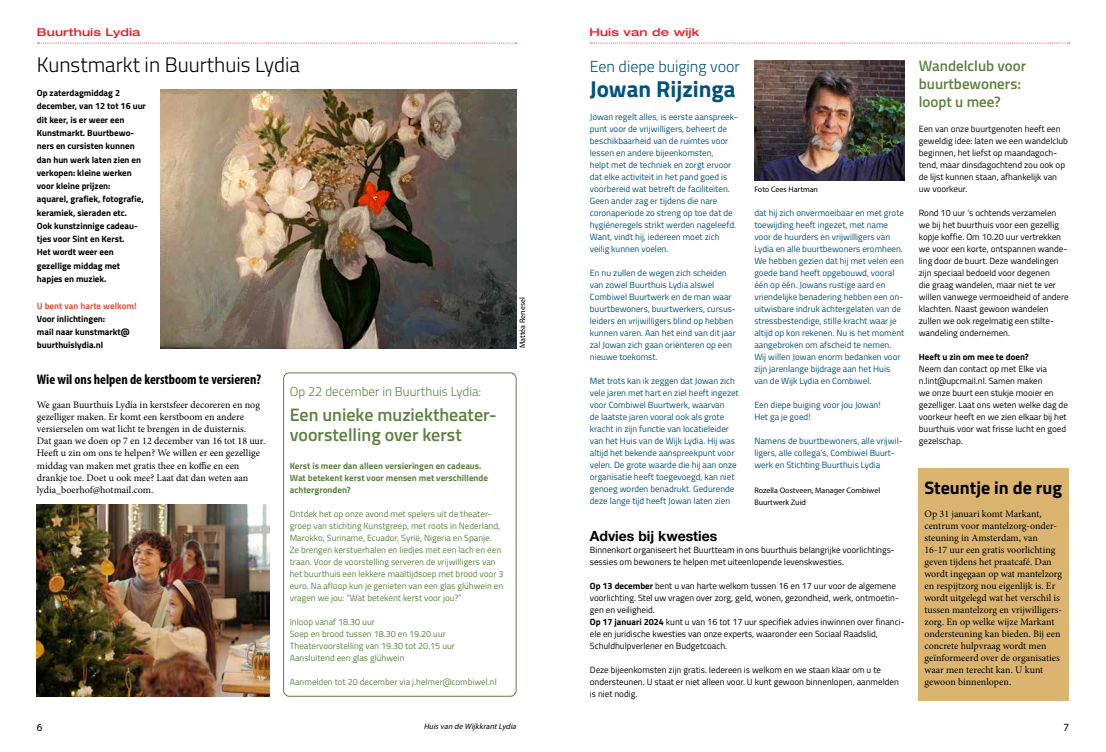
<style>
.page{position:relative;width:1106px;height:752px;background:#fff}
.page>*{position:absolute;margin:0;border:0;box-sizing:border-box;transform-origin:0 0}
.t1{font:700 23px "Titillium";color:#00537c}
.t2{font:300 21px "Titillium";color:#000}
.t3{font:600 18px/20px "Titillium";color:#5d8141}
.t4{font:700 18px "Titillium";color:#000}
.t5{font:300 16px "Titillium";color:#00537c}
.t6{font:600 15px/18px "Titillium";color:#5d8141}
.t7{font:700 condensed 14px "Myriad Pro";color:#000}
.t8{font:700 14px "Helvetica Neue";color:#000}
.t9{font:300 13px "Titillium";color:#5d8141}
.t10{font:11px "Myriad Pro";color:#000}
.t11{font:500 expanded 10.8px "Helvetica Neue LT Std";letter-spacing:.015em;color:#ed1d24;scale:1.08 1}
.t12{font:10px/12px "Minion Pro";color:#000}
.t13{font:9px/12px "Titillium";color:#00537c}
.t14{font:9px/12px "Titillium";color:#000}
.t15{font:9px/12px "Titillium";color:#5d8141}
.t16{font:700 9px/13.3px "Titillium";color:#000}
.t17{font:700 9px/12px "Titillium";color:#5d8141}
.t18{font:700 9px "Titillium";color:#f04e3d}
.t19{font:8px/12px "Myriad Pro";color:#000}
.t20{font:italic 8px "Myriad Pro";color:#000}
.s1{font-weight:700}
</style>
<div class="page">
<div style="left:918px;top:468px;width:151px;height:232px;background:#dbb570"></div>
<svg style="left:37px;top:43px;width:479px;height:1px"></svg>
<svg style="left:590px;top:43px;width:479px;height:1px"></svg>
<img style="left:160px;top:89px;width:356px;height:259px">
<img style="left:37px;top:504px;width:232px;height:192px">
<img style="left:754px;top:60px;width:150px;height:120px">
<div style="left:283px;top:372px;width:233px;height:324px;border:1px solid #5d8141;border-radius:6px"></div>
<p class="t11" style="left:37px;top:25px;width:97px">Buurthuis Lydia</p>
<p class="t11" style="left:589px;top:25px;width:103px">Huis van de wijk</p>
<h2 class="t2" style="left:37px;top:49px;width:265px">Kunstmarkt in Buurthuis Lydia</h2>
<h3 class="t5" style="left:590px;top:55px;width:152px">Een diepe buiging voor</h3>
<p class="t16" style="left:37px;top:86px;width:85px">Op zaterdagmiddag 2</p>
<h1 class="t1" style="left:590px;top:71px;width:147px">Jowan Rijzinga</h1>
<p class="t16" style="left:37px;top:99px;width:111px">december, van 12 tot 16 uur dit keer, is er weer een<br>Kunstmarkt. Buurtbewo&shy;ners en cursisten kunnen dan hun werk laten zien en verkopen: kleine werken voor kleine prijzen:<br>aquarel, grafiek, fotografie, keramiek, sieraden etc.<br>Ook kunstzinnige cadeau&shy;tjes voor Sint en Kerst.<br>Het wordt weer een gezellige middag met hapjes en muziek.</p>
<p class="t18" style="left:37px;top:298px;width:101px">U bent van harte welkom!</p>
<p class="t16" style="left:37px;top:311px;width:94px">Voor inlichtingen:<br>mail naar kunstmarkt@ buurthuislydia.nl</p>
<p class="t13" style="left:590px;top:110px;width:149px">Jowan regelt alles, is eerste aanspreek&shy;punt voor de vrijwilligers, beheert de beschikbaarheid van de ruimtes voor lessen en andere bijeenkomsten,<br>helpt met de techniek en zorgt ervoor dat elke activiteit in het pand goed is voorbereid wat betreft de faciliteiten.<br>Geen ander zag er tijdens die nare coronaperiode zo streng op toe dat de hygiëneregels strikt werden nageleefd.<br>Want, vindt hij, iedereen moet zich veilig kunnen voelen.</p>
<p class="t13" style="left:590px;top:266px;width:148px">En nu zullen de wegen zich scheiden van zowel Buurthuis Lydia alswel Combiwel Buurtwerk en de man waar buurtbewoners, buurtwerkers, cursus&shy;leiders en vrijwilligers blind op hebben kunnen varen. Aan het eind van dit jaar zal Jowan zich gaan oriënteren op een nieuwe toekomst.</p>
<p class="t13" style="left:590px;top:374px;width:150px">Met trots kan ik zeggen dat Jowan zich vele jaren met hart en ziel heeft ingezet voor Combiwel Buurtwerk, waarvan<br>de laatste jaren vooral ook als grote kracht in zijn functie van locatieleider van het Huis van de Wijk Lydia. Hij was altijd het bekende aanspreekpunt voor velen. De grote waarde die hij aan onze organisatie heeft toegevoegd, kan niet genoeg worden benadrukt. Gedurende deze lange tijd heeft Jowan laten zien</p>
<p class="t19" style="left:754px;top:183px;width:65px">Foto Cees Hartman</p>
<p class="t13" style="left:754px;top:206px;width:151px">dat hij zich onvermoeibaar en met grote toewijding heeft ingezet, met name voor de huurders en vrijwilligers van Lydia en alle buurtbewoners eromheen.<br>We hebben gezien dat hij met velen een goede band heeft opgebouwd, vooral één op één. Jowans rustige aard en vriendelijke benadering hebben een on&shy;uitwisbare indruk achtergelaten van de stressbestendige, stille kracht waar je altijd op kon rekenen. Nu is het moment aangebroken om afscheid te nemen.<br>Wij willen Jowan enorm bedanken voor zijn jarenlange bijdrage aan het Huis van de Wijk Lydia en Combiwel.</p>
<p class="t13" style="left:754px;top:398px;width:128px">Een diepe buiging voor jou Jowan!<br>Het ga je goed!</p>
<p class="t13" style="left:754px;top:434px;width:150px">Namens de buurtbewoners, alle vrijwil&shy;ligers, alle collega’s, Combiwel Buurt&shy;werk en Stichting Buurthuis Lydia</p>
<p class="t19" style="left:754px;top:483px;width:127px">Rozella Oostveen, Manager Combiwel<br>Buurtwerk Zuid</p>
<p class="t19" style="left:516px;top:348px;width:52px;rotate:-90deg">Mattéa Renesel</p>
<h3 class="t7" style="left:37px;top:372px;width:226px">Wie wil ons helpen de kerstboom te versieren?</h3>
<h3 class="t9" style="left:290px;top:382px;width:193px">Op 22 december in Buurthuis Lydia:</h3>
<h3 class="t3" style="left:290px;top:404px;width:208px">Een unieke muziektheater&shy;voorstelling over kerst</h3>
<p class="t17" style="left:290px;top:458px;width:200px">Kerst is meer dan alleen versieringen en cadeaus.<br>Wat betekent kerst voor mensen met verschillende achtergronden?</p>
<p class="t15" style="left:290px;top:506px;width:215px">Ontdek het op onze avond met spelers uit de theater&shy;groep van stichting Kunstgreep, met roots in Nederland, Marokko, Suriname, Ecuador, Syrië, Nigeria en Spanje.<br>Ze brengen kerstverhalen en liedjes met een lach en een traan. Voor de voorstelling serveren de vrijwilligers van het buurthuis een lekkere maaltijdsoep met brood voor 3 euro. Na afloop kun je genieten van een glas glühwein en vragen we jou: “Wat betekent kerst voor jou?”</p>
<p class="t15" style="left:290px;top:614px;width:167px">Inloop vanaf 18.30 uur<br>Soep en brood tussen 18.30 en 19.20 uur Theatervoorstelling van 19.30 tot 20.15 uur Aansluitend een glas glühwein</p>
<p class="t15" style="left:290px;top:674px;width:208px">Aanmelden tot 20 december via j.helmer@combiwel.nl</p>
<p class="t12" style="left:37px;top:399px;width:230px">We gaan Buurthuis Lydia in kerstsfeer decoreren en nog gezelliger maken. Er komt een kerstboom en andere versierselen om wat licht te brengen in de duisternis.<br>Dat gaan we doen op 7 en 12 december van 16 tot 18 uur.<br>Heeft u zin om ons te helpen? We willen er een gezellige middag van maken met gratis thee en koffie en een drankje toe. Doet u ook mee? Laat dat dan weten aan lydia_boerhof@hotmail.com.</p>
<h3 class="t8" style="left:590px;top:524px;width:129px">Advies bij kwesties</h3>
<p class="t14" style="left:590px;top:542px;width:306px">Binnenkort organiseert het Buurtteam in ons buurthuis belangrijke voorlichtings&shy;sessies om bewoners te helpen met uiteenlopende levenskwesties.</p>
<p class="t14" style="left:590px;top:578px;width:316px"><span class="s1">Op 13 december</span> bent u van harte welkom tussen 16 en 17 uur voor de algemene voorlichting. Stel uw vragen over zorg, geld, wonen, gezondheid, werk, ontmoetin&shy;gen en veiligheid.<br><span class="s1">Op 17 januari 2024</span> kunt u van 16 tot 17 uur specifiek advies inwinnen over financi&shy;ële en juridische kwesties van onze experts, waaronder een Sociaal Raadslid, Schuldhulpverlener en Budgetcoach.</p>
<p class="t14" style="left:590px;top:662px;width:310px">Deze bijeenkomsten zijn gratis. Iedereen is welkom en we staan klaar om u te ondersteunen. U staat er niet alleen voor. U kunt gewoon binnenlopen, aanmelden is niet nodig.</p>
<h3 class="t6" style="left:918px;top:56px;width:109px">Wandelclub voor buurtbewoners: loopt u mee?</h3>
<p class="t14" style="left:918px;top:122px;width:151px">Een van onze buurtgenoten heeft een geweldig idee: laten we een wandelclub beginnen, het liefst op maandagoch&shy;tend, maar dinsdagochtend zou ook op de lijst kunnen staan, afhankelijk van uw voorkeur.</p>
<p class="t14" style="left:918px;top:206px;width:151px">Rond 10 uur ‘s ochtends verzamelen we bij het buurthuis voor een gezellig kopje koffie. Om 10.20 uur vertrekken we voor een korte, ontspannen wande&shy;ling door de buurt. Deze wandelingen zijn speciaal bedoeld voor degenen<br>die graag wandelen, maar niet te ver willen vanwege vermoeidheid of andere klachten. Naast gewoon wandelen zullen we ook regelmatig een stilte&shy;wandeling ondernemen.</p>
<p class="t16" style="left:918px;top:350px;width:111px">Heeft u zin om mee te doen?</p>
<p class="t14" style="left:918px;top:362px;width:151px">Neem dan contact op met Elke via n.lint@upcmail.nl. Samen maken<br>we onze buurt een stukje mooier en gezelliger. Laat ons weten welke dag de voorkeur heeft en we zien elkaar bij het buurthuis voor wat frisse lucht en goed gezelschap.</p>
<h3 class="t4" style="left:924px;top:473px;width:139px">Steuntje in de rug</h3>
<p class="t12" style="left:924px;top:507px;width:139px">Op 31 januari komt Markant, centrum voor mantelzorg-onder&shy;steuning in Amsterdam, van<br>16-17 uur een gratis voorlichting geven tijdens het praatcafé. Dan wordt ingegaan op wat mantelzorg en respijtzorg nou eigenlijk is. Er wordt uitgelegd wat het verschil is tussen mantelzorg en vrijwilligers&shy;zorg. En op welke wijze Markant ondersteuning kan bieden. Bij een concrete hulpvraag wordt men geïnformeerd over de organisaties waar men terecht kan. U kunt gewoon binnenlopen.</p>
<p class="t10" style="left:37px;top:720px;width:7px">6</p>
<p class="t20" style="left:423px;top:721px;width:96px">Huisvan de Wij kkrantLydia</p>
<p class="t10" style="left:1063px;top:720px;width:7px">7</p>
</div>
